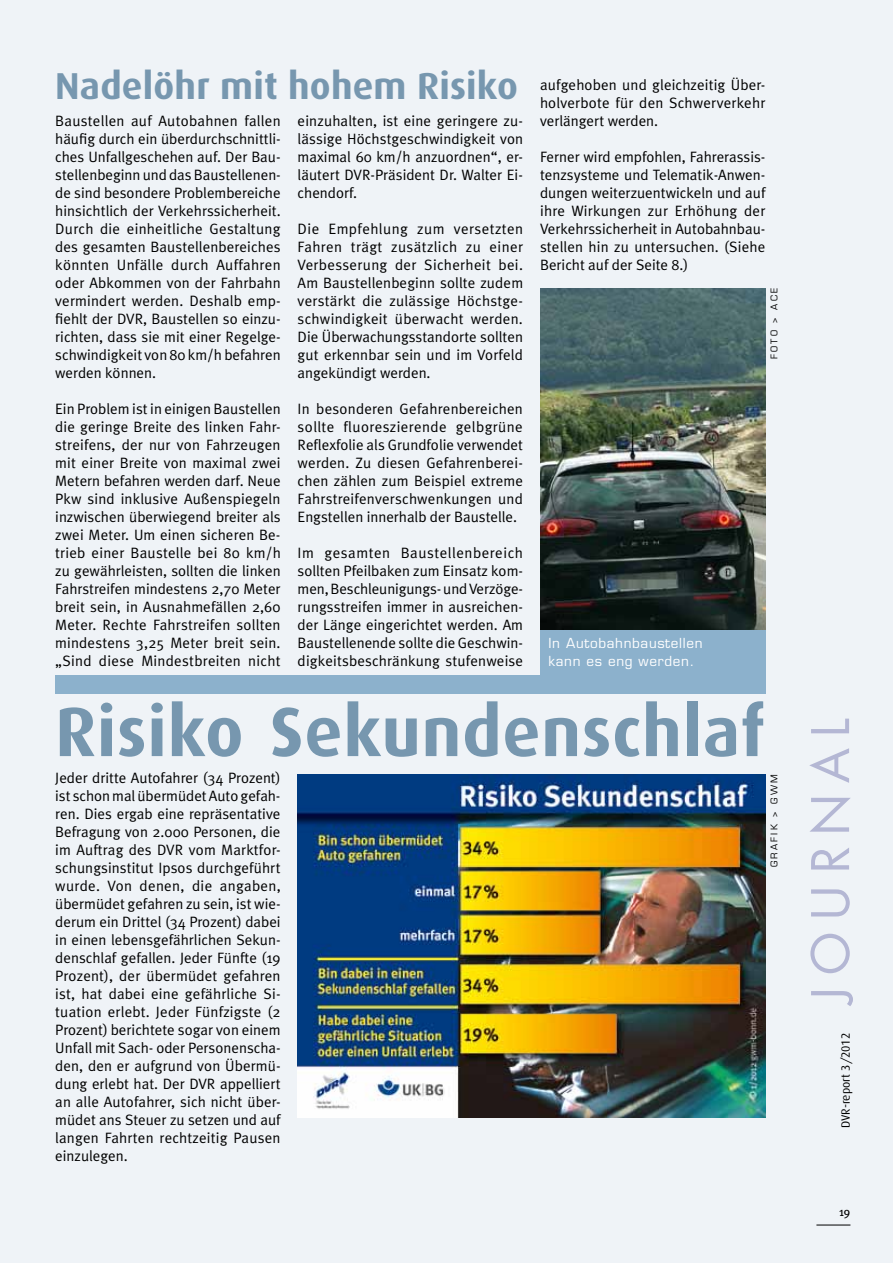
<style>
.page{position:relative;width:893px;height:1263px;background:#eff3f7}
.page>*{position:absolute;margin:0;border:0;box-sizing:border-box;transform-origin:0 0}
.t1{font:700 69.75px "Dax";letter-spacing:.01em;color:#7797af}
.t2{font:57px "Futura T";letter-spacing:.17em;color:#b4b7d4}
.t3{font:700 37.5px "Dax";letter-spacing:.005em;color:#7797af}
.t4{font:15px/18px "Meta Plus Normal";letter-spacing:.005em;color:#000;text-align:justify}
.t5{font:13.5px/18px "Eurostile";letter-spacing:.05em;color:#fff}
.t6{font:12px "Dax";color:#000}
.t7{font:12px "Meta Plus";color:#000}
.t8{font:9px "Eurostile";letter-spacing:.25em;color:#000}
</style>
<div class="page">
<img style="left:298px;top:774px;width:467px;height:344px">
<div style="left:55px;top:675px;width:710px;height:18px;background:#8cb1cc"></div>
<img style="left:540px;top:288px;width:225px;height:342px">
<div style="left:540px;top:630px;width:225px;height:63px;background:#8cb1cc"></div>
<hr style="left:816px;top:1225px;width:34px;height:1px;background:#000">
<h3 class="t3" style="left:55px;top:65px;width:464px">Nadelöhr mit hohem Risiko</h3>
<p class="t4" style="left:55px;top:112px;width:227px">Baustellen auf Autobahnen fallen häufig durch ein überdurchschnittli&shy;ches Unfallgeschehen auf. Der Bau&shy;stellenbeginn und das Baustellenen&shy;de sind besondere Problembereiche hinsichtlich der Verkehrssicherheit.<br>Durch die einheitliche Gestaltung des gesamten Baustellenbereiches könnten Unfälle durch Auffahren oder Abkommen von der Fahrbahn vermindert werden. Deshalb emp&shy;fiehlt der DVR, Baustellen so einzu&shy;richten, dass sie mit einer Regelge&shy;schwindigkeit von 80 km/h befahren werden können.</p>
<p class="t4" style="left:55px;top:400px;width:227px">Ein Problem ist in einigen Baustellen die geringe Breite des linken Fahr&shy;streifens, der nur von Fahrzeugen mit einer Breite von maximal zwei Metern befahren werden darf. Neue Pkw sind inklusive Außenspiegeln inzwischen überwiegend breiter als zwei Meter. Um einen sicheren Be&shy;trieb einer Baustelle bei 80 km/h zu gewährleisten, sollten die linken Fahrstreifen mindestens 2,70 Meter breit sein, in Ausnahmefällen 2,60<br>Meter. Rechte Fahrstreifen sollten mindestens 3,25 Meter breit sein. „Sind diese Mindestbreiten nicht</p>
<p class="t4" style="left:298px;top:112px;width:227px">einzuhalten, ist eine geringere zu&shy;lässige Höchstgeschwindigkeit von maximal 60 km/h anzuordnen“, er&shy;läutert DVR-Präsident Dr. Walter Ei&shy;chendorf.</p>
<p class="t4" style="left:298px;top:220px;width:227px">Die Empfehlung zum versetzten Fahren trägt zusätzlich zu einer Verbesserung der Sicherheit bei.<br>Am Baustellenbeginn sollte zudem verstärkt die zulässige Höchstge&shy;schwindigkeit überwacht werden.<br>Die Überwachungsstandorte sollten gut erkennbar sein und im Vorfeld angekündigt werden.</p>
<p class="t4" style="left:298px;top:400px;width:227px">In besonderen Gefahrenbereichen sollte fluoreszierende gelbgrüne Reflexfolie als Grundfolie verwendet werden. Zu diesen Gefahrenberei&shy;chen zählen zum Beispiel extreme Fahrstreifenverschwenkungen und Engstellen innerhalb der Baustelle.</p>
<p class="t4" style="left:298px;top:544px;width:227px">Im gesamten Baustellenbereich sollten Pfeilbaken zum Einsatz kom&shy;men, Beschleunigungs- und Verzöge&shy;rungsstreifen immer in ausreichen&shy;der Länge eingerichtet werden. Am Baustellenende sollte die Geschwin&shy;digkeitsbeschränkung stufenweise</p>
<p class="t4" style="left:540px;top:76px;width:227px">aufgehoben und gleichzeitig Über&shy;holverbote für den Schwerverkehr verlängert werden.</p>
<p class="t4" style="left:540px;top:148px;width:227px">Ferner wird empfohlen, Fahrerassis&shy;tenzsysteme und Telematik-Anwen&shy;dungen weiterzuentwickeln und auf ihre Wirkungen zur Erhöhung der Verkehrssicherheit in Autobahnbau&shy;stellen hin zu untersuchen. (Siehe Bericht auf der Seite 8.)</p>
<p class="t8" style="left:769px;top:359px;width:73px;rotate:-90deg">FOTO &gt; ACE</p>
<p class="t5" style="left:549px;top:634px;width:155px">In Autobahnbaustellen kann es eng werden.</p>
<h1 class="t1" style="left:55px;top:693px;width:711px">Risiko Sekundenschlaf</h1>
<p class="t4" style="left:55px;top:769px;width:227px">Jeder dritte Autofahrer (34 Prozent) ist schon mal übermüdet Auto gefah&shy;ren. Dies ergab eine repräsentative Befragung von 2.000 Personen, die im Auftrag des DVR vom Marktfor&shy;schungsinstitut Ipsos durchgeführt wurde. Von denen, die angaben, übermüdet gefahren zu sein, ist wie&shy;derum ein Drittel (34 Prozent) dabei in einen lebensgefährlichen Sekun&shy;denschlaf gefallen. Jeder Fünfte (19<br>Prozent), der übermüdet gefahren ist, hat dabei eine gefährliche Si&shy;tuation erlebt. Jeder Fünfzigste (2<br>Prozent) berichtete sogar von einem Unfall mit Sach- oder Personenscha&shy;den, den er aufgrund von Übermü&shy;dung erlebt hat. Der DVR appelliert an alle Autofahrer, sich nicht über&shy;müdet ans Steuer zu setzen und auf langen Fahrten rechtzeitig Pausen einzulegen.</p>
<p class="t8" style="left:769px;top:867px;width:93px;rotate:-90deg">g rafik &gt; GWM</p>
<h2 class="t2" style="left:797px;top:1003px;width:287px;rotate:-90deg">JouRnal</h2>
<p class="t6" style="left:839px;top:1128px;width:97px;rotate:-90deg">DVR-report 3/2012</p>
<p class="t7" style="left:839px;top:1204px;width:13px">19</p>
</div>
